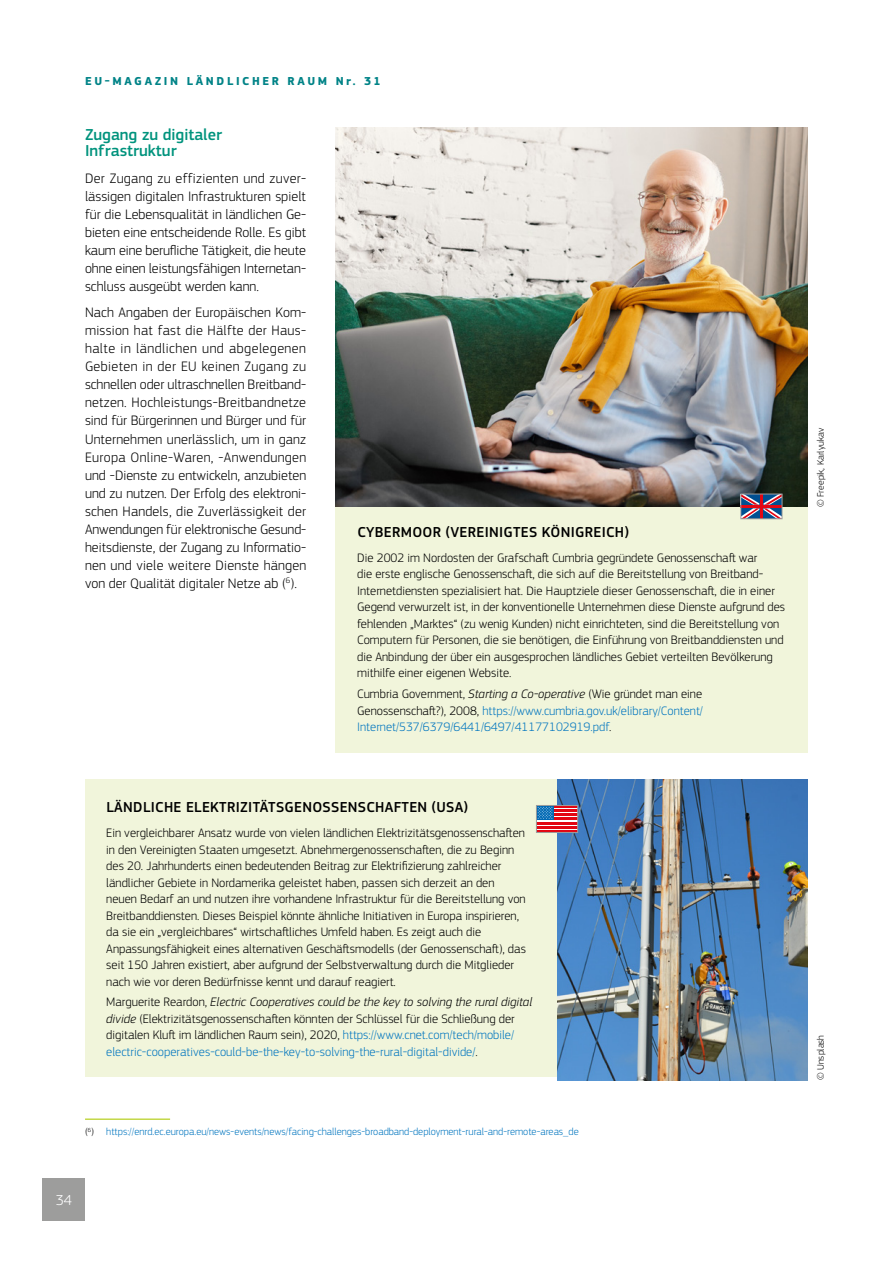
<style>
.page{position:relative;width:893px;height:1263px;background:#fff}
.page>*{position:absolute;margin:0;border:0;box-sizing:border-box;transform-origin:0 0}
._3_TItre_3{font:500 16.5px/16.5px "EC Square Sans Pro";color:#00937d}
.Box_-_Titre{font:500 15px "EC Square Sans Pro";letter-spacing:.02em;color:#000}
.t1{font:300 15px "EC Square Sans Pro";color:#fff}
._0_Body{font:300 14.25px/18px "EC Square Sans Pro";color:#000;text-align:justify}
.Box_-_Body_noir{font:300 12.75px/16.5px "EC Square Sans Pro";color:#000}
.Box_-_Body_noir-2{font:300 12.75px/16.5px "EC Square Sans Pro";color:#0075bf;text-align:justify}
.t2{font:700 12px "EC Square Sans Pro";letter-spacing:.22em;color:#008387}
._9_Footnotes_auto{font:300 10.5px "EC Square Sans Pro";color:#0075bf}
._8___photo{font:300 9.75px "EC Square Sans Pro";color:#000}
.s1{color:#000}
.s2{font-style:italic;color:#000}
.s3{font-style:italic}
.s4{color:#0075bf}
</style>
<div class="page">
<hr style="left:85px;top:1118px;width:85px;height:2px;background:#afca0b">
<div style="left:336px;top:504px;width:472px;height:248px;background:#f1f5db"></div>
<img style="left:336px;top:128px;width:472px;height:378px">
<svg style="left:742px;top:496px;width:38px;height:21px"></svg>
<hr style="left:760px;top:494px;width:3px;height:25px;background:#e30613">
<div style="left:740px;top:494px;width:42px;height:25px;border:1px solid #9d9d9c"></div>
<div style="left:85px;top:779px;width:472px;height:298px;background:#f1f5db"></div>
<img style="left:557px;top:779px;width:251px;height:301px">
<svg style="left:538px;top:807px;width:38px;height:23px"></svg>
<hr style="left:536px;top:830px;width:42px;height:2px;background:#e30613">
<hr style="left:536px;top:826px;width:42px;height:2px;background:#e30613">
<hr style="left:536px;top:822px;width:42px;height:2px;background:#e30613">
<hr style="left:536px;top:818px;width:42px;height:2px;background:#e30613">
<hr style="left:536px;top:814px;width:42px;height:2px;background:#e30613">
<hr style="left:536px;top:810px;width:42px;height:2px;background:#e30613">
<svg style="left:538px;top:807px;width:16px;height:13px"></svg>
<svg style="left:538px;top:807px;width:14px;height:12px"></svg>
<div style="left:536px;top:805px;width:42px;height:28px;border:1px solid #9d9d9c"></div>
<div style="left:43px;top:1178px;width:42px;height:42px;background:#9d9d9c"></div>
<p class="t2" style="left:85px;top:74px;width:297px">EU-MAGAZIN LÄNDLICHER RAUM Nr. 31</p>
<p class="_3_TItre_3" style="left:85px;top:127px;width:139px">Zugang zu digitaler<br>Infrastruktur</p>
<p class="_0_Body" style="left:85px;top:169px;width:223px">Der Zugang zu effizienten und zuver&shy;lässigen digitalen Infrastrukturen spielt für die Lebensqualität in ländlichen Ge&shy;bieten eine entscheidende Rolle. Es gibt kaum eine berufliche Tätigkeit, die heute ohne einen leistungsfähigen Internetan&shy;schluss ausgeübt werden kann.</p>
<p class="_0_Body" style="left:85px;top:304px;width:223px">Nach Angaben der Europäischen Kom&shy;mission hat fast die Hälfte der Haus&shy;halte in ländlichen und abgelegenen Gebieten in der EU keinen Zugang zu schnellen oder ultraschnellen Breitband&shy;netzen. Hochleistungs-Breitbandnetze sind für Bürgerinnen und Bürger und für Unternehmen unerlässlich, um in ganz Europa Online-Waren, -Anwendungen und -Dienste zu entwickeln, anzubieten und zu nutzen. Der Erfolg des elektroni&shy;schen Handels, die Zuverlässigkeit der Anwendungen für elektronische Gesund&shy;heitsdienste, der Zugang zu Informatio&shy;nen und viele weitere Dienste hängen von der Qualität digitaler Netze ab (<sup>6</sup>).</p>
<p class="Box_-_Titre" style="left:357px;top:523px;width:273px">CYBERMOOR (VEREINIGTES KÖNIGREICH)</p>
<p class="Box_-_Body_noir" style="left:357px;top:549px;width:429px">Die 2002 im Nordosten der Grafschaft Cumbria gegründete Genossenschaft war<br>die erste englische Genossenschaft, die sich auf die Bereitstellung von Breitband-Internetdiensten spezialisiert hat. Die Hauptziele dieser Genossenschaft, die in einer Gegend verwurzelt ist, in der konventionelle Unternehmen diese Dienste aufgrund des fehlenden „Marktes“ (zu wenig Kunden) nicht einrichteten, sind die Bereitstellung von Computern für Personen, die sie benötigen, die Einführung von Breitbanddiensten und die Anbindung der über ein ausgesprochen ländliches Gebiet verteilten Bevölkerung mithilfe einer eigenen Website.</p>
<p class="Box_-_Body_noir-2" style="left:357px;top:686px;width:347px"><span class="s1">Cumbria Government,</span> <span class="s2">Starting a Co-operative</span> <span class="s1">(Wie gründet man eine Genossenschaft?), 2008,</span> https://www.cumbria.gov.uk/elibrary/Content/ Internet/537/6379/6441/6497/41177102919.pdf<span class="s1">.</span></p>
<p class="Box_-_Titre" style="left:106px;top:798px;width:363px">LÄNDLICHE ELEKTRIZITÄTSGENOSSENSCHAFTEN (USA)</p>
<p class="Box_-_Body_noir" style="left:106px;top:824px;width:421px">Ein vergleichbarer Ansatz wurde von vielen ländlichen Elektrizitätsgenossenschaften in den Vereinigten Staaten umgesetzt. Abnehmergenossenschaften, die zu Beginn des 20. Jahrhunderts einen bedeutenden Beitrag zur Elektrifizierung zahlreicher ländlicher Gebiete in Nordamerika geleistet haben, passen sich derzeit an den neuen Bedarf an und nutzen ihre vorhandene Infrastruktur für die Bereitstellung von Breitbanddiensten. Dieses Beispiel könnte ähnliche Initiativen in Europa inspirieren, da sie ein „vergleichbares“ wirtschaftliches Umfeld haben. Es zeigt auch die Anpassungsfähigkeit eines alternativen Geschäftsmodells (der Genossenschaft), das seit 150 Jahren existiert, aber aufgrund der Selbstverwaltung durch die Mitglieder nach wie vor deren Bedürfnisse kennt und darauf reagiert.</p>
<p class="Box_-_Body_noir" style="left:106px;top:994px;width:427px">Marguerite Reardon, <span class="s3">Electric Cooperatives could be the key to solving the rural digital divide</span> (Elektrizitätsgenossenschaften könnten der Schlüssel für die Schließung der digitalen Kluft im ländlichen Raum sein), 2020, <span class="s4">https://www.cnet.com/tech/mobile/ electric-cooperatives-could-be-the-key-to-solving-the-rural-digital-divide/</span>.</p>
<p class="_9_Footnotes_auto" style="left:85px;top:1126px;width:495px"><span class="s1">(</span><sup>6</sup><span class="s1">)</span> https://enrd.ec.europa.eu/news-events/news/facing-challenges-broadband-deployment-rural-and-remote-areas_de</p>
<p class="t1" style="left:56px;top:1191px;width:18px">34</p>
<p class="_8___photo" style="left:815px;top:507px;width:81px;rotate:-90deg">© Freepik, Karlyukav</p>
<p class="_8___photo" style="left:815px;top:1080px;width:47px;rotate:-90deg">© Unsplash</p>
</div>
